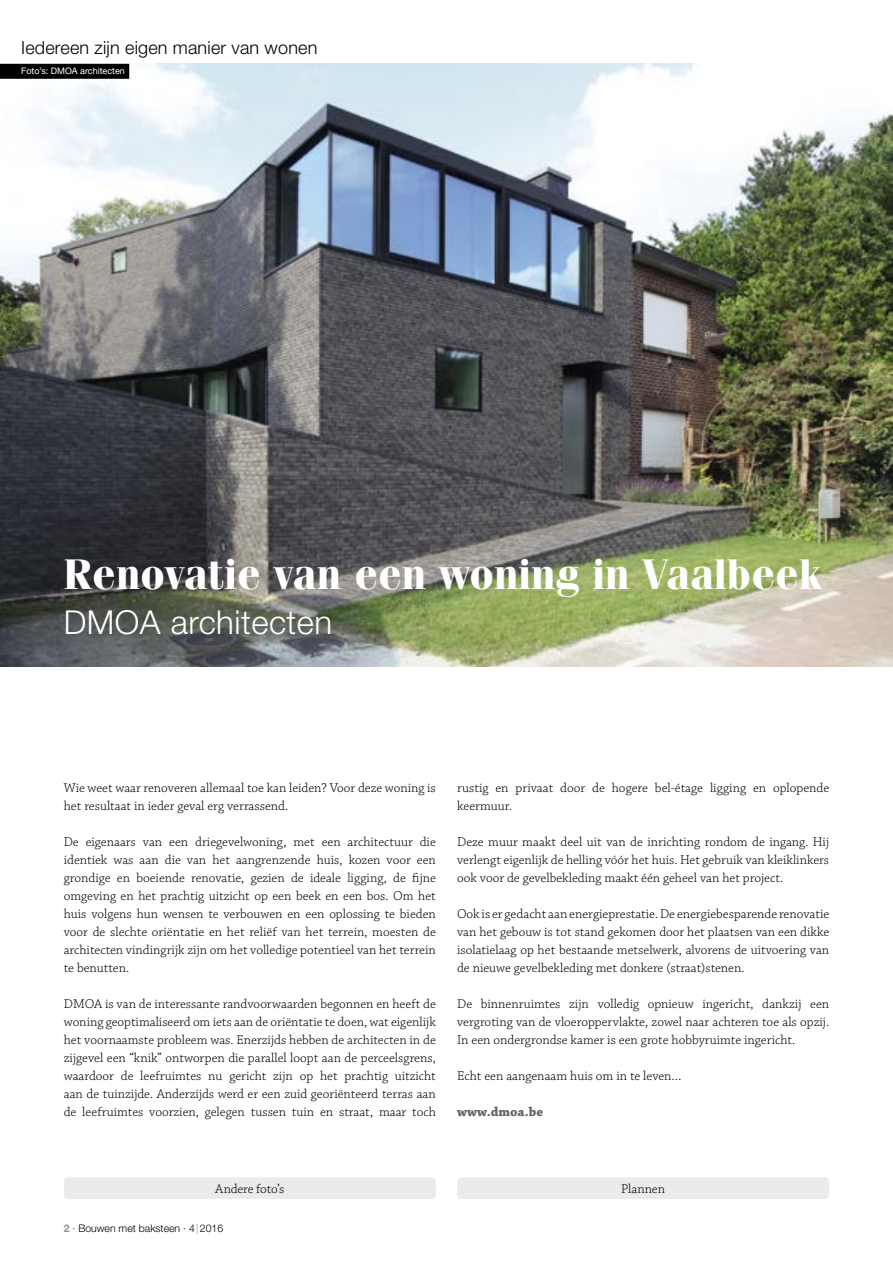
<style>
.page{position:relative;width:893px;height:1263px;background:#fff}
.page>*{position:absolute;margin:0;border:0;box-sizing:border-box;transform-origin:0 0}
.t1{font:700 42.75px "Fenice Std";color:#fff}
.t2{font:300 33px "Helvetica Neue LT Std";letter-spacing:.015em;color:#fff}
.t3{font:300 18px "Helvetica Neue LT Std";letter-spacing:.01em;color:#000}
.t4{font:300 13.5px/18px "Chaparral Pro";color:#000;text-align:justify}
.t5{font:700 13.5px "Chaparral Pro";color:#636363}
.t6{font:300 10.5px "Helvetica Neue LT Std";color:#000}
.t7{font:9px "Helvetica Neue LT Std";color:#fff}
.s1{font-weight:700;color:#939393}
.s2{color:#be0027}
.s3{color:#939393}
</style>
<div class="page">
<img style="left:0;top:64px;width:893px;height:602px">
<div style="left:0;top:64px;width:129px;height:15px;background:#000"></div>
<div style="left:457px;top:1177px;width:372px;height:22px;background:#ebebeb;border-radius:4px"></div>
<div style="left:64px;top:1177px;width:372px;height:22px;background:#ebebeb;border-radius:4px"></div>
<h3 class="t3" style="left:21px;top:37px;width:298px">Iedereen zijn eigen manier van wonen</h3>
<p class="t7" style="left:21px;top:66px;width:105px">Foto’s: DMOA architecten</p>
<h1 class="t1" style="left:64px;top:548px;width:759px">Renovatie van een woning in Vaalbeek</h1>
<h2 class="t2" style="left:64px;top:602px;width:270px">DMOA architecten</h2>
<p class="t4" style="left:64px;top:779px;width:374px">Wie weet waar renoveren allemaal toe kan leiden? Voor deze woning is het resultaat in ieder geval erg verrassend.</p>
<p class="t4" style="left:64px;top:833px;width:374px">De eigenaars van een driegevelwoning, met een architectuur die identiek was aan die van het aangrenzende huis, kozen voor een grondige en boeiende renovatie, gezien de ideale ligging, de fijne omgeving en het prachtig uitzicht op een beek en een bos. Om het huis volgens hun wensen te verbouwen en een oplossing te bieden voor de slechte oriëntatie en het reliëf van het terrein, moesten de architecten vindingrijk zijn om het volledige potentieel van het terrein te benutten.</p>
<p class="t4" style="left:64px;top:995px;width:374px">DMOA is van de interessante randvoorwaarden begonnen en heeft de woning geoptimaliseerd om iets aan de oriëntatie te doen, wat eigenlijk het voornaamste probleem was. Enerzijds hebben de architecten in de zijgevel een “knik” ontworpen die parallel loopt aan de perceelsgrens, waardoor de leefruimtes nu gericht zijn op het prachtig uitzicht aan de tuinzijde. Anderzijds werd er een zuid georiënteerd terras aan de leefruimtes voorzien, gelegen tussen tuin en straat, maar toch</p>
<p class="t4" style="left:457px;top:779px;width:374px">rustig en privaat door de hogere bel-étage ligging en oplopende keermuur.</p>
<p class="t4" style="left:457px;top:833px;width:374px">Deze muur maakt deel uit van de inrichting rondom de ingang. Hij verlengt eigenlijk de helling vóór het huis. Het gebruik van kleiklinkers ook voor de gevelbekleding maakt één geheel van het project.</p>
<p class="t4" style="left:457px;top:905px;width:374px">Ook is er gedacht aan energieprestatie. De energiebesparende renovatie van het gebouw is tot stand gekomen door het plaatsen van een dikke isolatielaag op het bestaande metselwerk, alvorens de uitvoering van de nieuwe gevelbekleding met donkere (straat)stenen.</p>
<p class="t4" style="left:457px;top:995px;width:374px">De binnenruimtes zijn volledig opnieuw ingericht, dankzij een vergroting van de vloeroppervlakte, zowel naar achteren toe als opzij.<br>In een ondergrondse kamer is een grote hobbyruimte ingericht.</p>
<p class="t4" style="left:457px;top:1067px;width:226px">Echt een aangenaam huis om in te leven…</p>
<p class="t5" style="left:457px;top:1104px;width:88px">www.dmoa.be</p>
<p class="t4" style="left:215px;top:1180px;width:71px">Andere foto’s</p>
<p class="t4" style="left:621px;top:1180px;width:45px">Plannen</p>
<p class="t6" style="left:64px;top:1222px;width:161px"><span class="s1">2</span> <span class="s2">·</span> Bouwen met baksteen <span class="s2">·</span> 4<span class="s3">|</span>2016</p>
</div>
